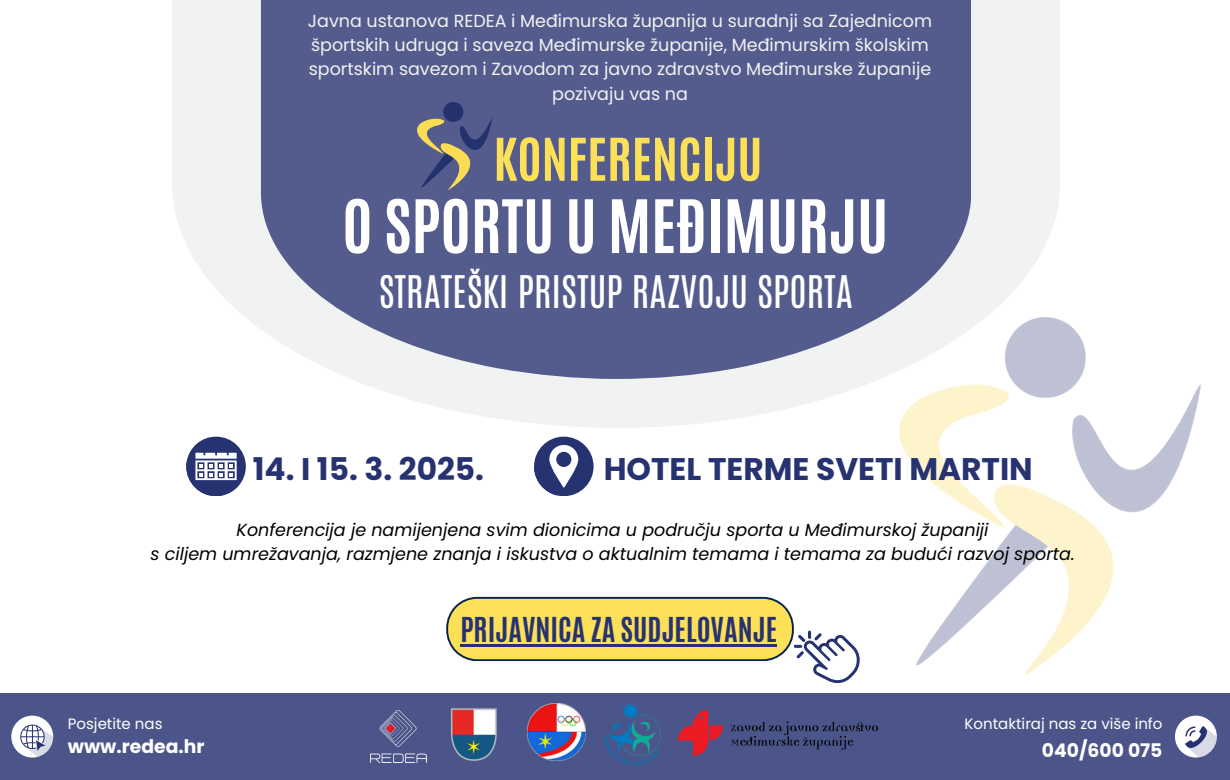
<style>
.page{position:relative;width:1230px;height:780px;background:#fff}
.page>*{position:absolute;margin:0;border:0;box-sizing:border-box;transform-origin:0 0}
.t1{font:700 62.5px "Antonio";color:#fff}
.t2{font:700 50px "Antonio";color:#fbe058}
.t3{font:37.5px "Antonio";color:#fff}
.t4{font:700 31.25px "Poppins";color:#273271}
.t5{font:700 28.62px "Antonio";color:#273271}
.t6{font:700 18.75px "Poppins";color:#fff}
.t7{font:17.5px/24.4px "Poppins";color:#f1f2f2;text-align:center}
.t8{font:italic 17.5px/24.4px "Poppins";color:#000;text-align:center}
.t9{font:15px "Poppins";color:#fff}
</style>
<div class="page">
<svg style="left:172px;top:0;width:887px;height:427px;fill:#f1f2f2"></svg>
<svg style="left:261px;top:0;width:709px;height:379px;background:#626996"></svg>
<div style="left:0;top:692px;width:1229px;height:87px;background:#4c5589"></div>
<svg style="left:1175px;top:715px;width:41px;height:42px"></svg>
<svg style="left:11px;top:715px;width:42px;height:42px"></svg>
<img style="left:417px;top:102px;width:74px;height:87px">
<img style="left:450px;top:708px;width:47px;height:53px">
<svg style="left:186px;top:436px;width:59px;height:59px"></svg>
<svg style="left:534px;top:436px;width:59px;height:59px"></svg>
<img style="left:370px;top:710px;width:56px;height:51px">
<img style="left:899px;top:317px;width:301px;height:357px">
<img style="left:527px;top:703px;width:58px;height:57px">
<img style="left:603px;top:703px;width:58px;height:64px">
<img style="left:678px;top:710px;width:199px;height:45px">
<svg style="left:446px;top:596px;width:413px;height:86px"></svg>
<hr style="left:460px;top:643px;width:317px;height:3px;background:#273271">
<h4 class="t7" style="left:308px;top:8px;width:625px">Javna ustanova REDEA i Međimurska županija u suradnji sa Zajednicom športskih udruga i saveza Međimurske županije, Međimurskim školskim sportskim savezom i Zavodom za javno zdravstvo Međimurske županije pozivaju vas na</h4>
<h2 class="t2" style="left:493px;top:123px;width:270px">KONFERENCIJU</h2>
<p class="t1" style="left:342px;top:181px;width:547px">O SPORTU U MEĐIMURJU</p>
<h1 class="t3" style="left:378px;top:265px;width:475px">STRATEŠKI PRISTUP RAZVOJU SPORTA</h1>
<h4 class="t4" style="left:253px;top:447px;width:233px">14. I 15. 3. 2025.</h4>
<h6 class="t4" style="left:603px;top:447px;width:430px">HOTEL TERME SVETI MARTIN</h6>
<h6 class="t8" style="left:150px;top:517px;width:925px">Konferencija je namijenjena svim dionicima u području sporta u Međimurskoj županiji<br>s ciljem umrežavanja, razmjene znanja i iskustva o aktualnim temama i temama za budući razvoj sporta.</h6>
<h4 class="t5" style="left:460px;top:608px;width:318px">PRIJAVNICA ZA SUDJELOVANJE</h4>
<p class="t9" style="left:68px;top:713px;width:96px">Posjetite nas</p>
<p class="t9" style="left:964px;top:713px;width:199px">Kontaktiraj nas za više info</p>
<h3 class="t6" style="left:68px;top:732px;width:138px">www.redea.hr</h3>
<p class="t6" style="left:1041px;top:736px;width:122px">040/600 075</p>
</div>
